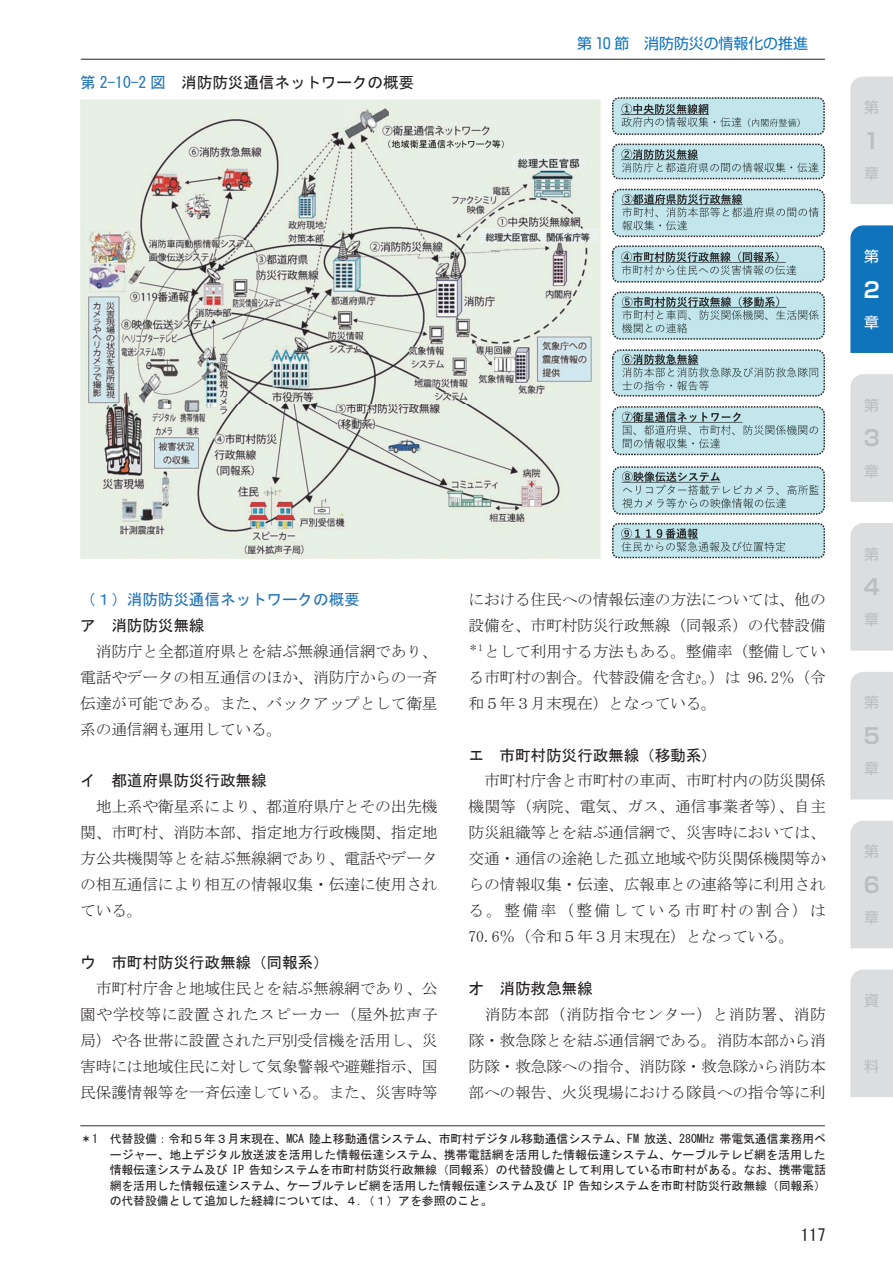
<style>
.page{position:relative;width:893px;height:1263px;background:#fff}
.page>*{position:absolute;margin:0;border:0;box-sizing:border-box;transform-origin:0 0}
.t1{font:700 21.3px "Shin Go Pr 6 N De";color:#bcbdc0}
.t2{font:700 21.3px "Shin Go Pr 6 N De";color:#fff}
.t3{font:16.5px "MS Gothic";color:#231f20}
.t4{font:15.75px/26px "MS Mincho";letter-spacing:-.015em;color:#231f20;text-align:justify}
.t5{font:15.75px "MS Gothic";letter-spacing:-.015em;color:#231f20}
.t6{font:15.75px "MS Gothic";letter-spacing:-.015em;color:#2273b7}
.t7{font:14.85px "Shin Go Pr 6 N";color:#1074bc}
.t8{font:14.85px "Shin Go Pr 6 N";color:#bcbdc0}
.t9{font:14.85px "Shin Go Pr 6 N";color:#fff}
.t10{font:12px/15.6px "MS Gothic";letter-spacing:-.015em;color:#231f20;text-align:justify}
.s1{color:#2273b7}
</style>
<div class="page">
<hr style="left:81px;top:59px;width:744px;height:1px;background:#231f20">
<img style="left:81px;top:97px;width:743px;height:461px">
<hr style="left:80px;top:1125px;width:745px;height:1px;background:#332e30">
<div style="left:850px;top:77px;width:43px;height:127px;background:#dcdddf"></div>
<div style="left:850px;top:374px;width:43px;height:128px;background:#dcdddf"></div>
<div style="left:850px;top:523px;width:43px;height:128px;background:#dcdddf"></div>
<div style="left:850px;top:672px;width:43px;height:127px;background:#dcdddf"></div>
<div style="left:850px;top:821px;width:43px;height:127px;background:#dcdddf"></div>
<div style="left:850px;top:225px;width:43px;height:128px;background:#1074bc"></div>
<div style="left:850px;top:969px;width:43px;height:128px;background:#dcdddf"></div>
<p class="t5" style="left:80px;top:75px;width:335px"><span class="s1">第 2-10-2 図</span> 消防防災通信ネットワークの概要</p>
<p class="t7" style="left:577px;top:31px;width:232px">第 10 節　消防防災の情報化の推進</p>
<p class="t4" style="left:468px;top:586px;width:359px">における住民への情報伝達の方法については、他の設備を、市町村防災行政無線（同報系）の代替設備<sup>＊1</sup>として利用する方法もある。整備率（整備している市町村の割合。代替設備を含む。）は 96.2％（令和５年３月末現在）となっている。</p>
<p class="t5" style="left:468px;top:747px;width:250px">エ 市町村防災行政無線（移動系）</p>
<p class="t4" style="left:468px;top:768px;width:359px;text-indent:16px">市町村庁舎と市町村の車両、市町村内の防災関係機関等（病院、電気、ガス、通信事業者等）、自主防災組織等とを結ぶ通信網で、災害時においては、交通・通信の途絶した孤立地域や防災関係機関等からの情報収集・伝達、広報車との連絡等に利用される。整備率（整備している市町村の割合）は70.6％（令和５年３月末現在）となっている。</p>
<p class="t5" style="left:468px;top:981px;width:126px">オ 消防救急無線</p>
<p class="t4" style="left:468px;top:1001px;width:359px;text-indent:16px">消防本部（消防指令センター）と消防署、消防隊・救急隊とを結ぶ通信網である。消防本部から消防隊・救急隊への指令、消防隊・救急隊から消防本部への報告、火災現場における隊員への指令等に利</p>
<p class="t10" style="left:110px;top:1131px;width:718px;text-indent:-29px">＊1 代替設備：令和５年３月末現在、MCA 陸上移動通信システム、市町村デジタル移動通信システム、FM 放送、280MHz 帯電気通信業務用ページャー、地上デジタル放送波を活用した情報伝達システム、携帯電話網を活用した情報伝達システム、ケーブルテレビ網を活用した情報伝達システム及び IP 告知システムを市町村防災行政無線（同報系）の代替設備として利用している市町村がある。なお、携帯電話網を活用した情報伝達システム、ケーブルテレビ網を活用した情報伝達システム及び IP 告知システムを市町村防災行政無線（同報系）の代替設備として追加した経緯については、４.（１）アを参照のこと。</p>
<p class="t6" style="left:80px;top:591px;width:281px">（１）消防防災通信ネットワークの概要</p>
<p class="t5" style="left:80px;top:617px;width:126px">ア 消防防災無線</p>
<p class="t4" style="left:80px;top:638px;width:359px;text-indent:16px">消防庁と全都道府県とを結ぶ無線通信網であり、電話やデータの相互通信のほか、消防庁からの一斉伝達が可能である。また、バックアップとして衛星系の通信網も運用している。</p>
<p class="t5" style="left:80px;top:773px;width:188px">イ 都道府県防災行政無線</p>
<p class="t4" style="left:80px;top:794px;width:359px;text-indent:16px">地上系や衛星系により、都道府県庁とその出先機関、市町村、消防本部、指定地方行政機関、指定地方公共機関等とを結ぶ無線網であり、電話やデータの相互通信により相互の情報収集・伝達に使用されている。</p>
<p class="t5" style="left:80px;top:955px;width:250px">ウ 市町村防災行政無線（同報系）</p>
<p class="t4" style="left:80px;top:975px;width:359px;text-indent:16px">市町村庁舎と地域住民とを結ぶ無線網であり、公園や学校等に設置されたスピーカー（屋外拡声子局）や各世帯に設置された戸別受信機を活用し、災害時には地域住民に対して気象警報や避難指示、国民保護情報等を一斉伝達している。また、災害時等</p>
<p class="t3" style="left:801px;top:1227px;width:26px">117</p>
<p class="t8" style="left:864px;top:95px;width:16px">第</p>
<h1 class="t1" style="left:861px;top:123px;width:14px">１</h1>
<p class="t8" style="left:864px;top:161px;width:16px">章</p>
<p class="t9" style="left:864px;top:244px;width:16px">第</p>
<h1 class="t2" style="left:861px;top:272px;width:19px">２</h1>
<p class="t9" style="left:864px;top:310px;width:16px">章</p>
<p class="t8" style="left:864px;top:393px;width:16px">第</p>
<h1 class="t1" style="left:861px;top:421px;width:19px">３</h1>
<p class="t8" style="left:864px;top:459px;width:16px">章</p>
<p class="t8" style="left:864px;top:542px;width:16px">第</p>
<h1 class="t1" style="left:861px;top:570px;width:20px">４</h1>
<p class="t8" style="left:864px;top:608px;width:16px">章</p>
<p class="t8" style="left:864px;top:690px;width:16px">第</p>
<h1 class="t1" style="left:861px;top:718px;width:19px">５</h1>
<p class="t8" style="left:864px;top:756px;width:16px">章</p>
<p class="t8" style="left:864px;top:839px;width:16px">第</p>
<h1 class="t1" style="left:861px;top:867px;width:19px">６</h1>
<p class="t8" style="left:864px;top:905px;width:16px">章</p>
<p class="t8" style="left:864px;top:988px;width:16px">資</p>
<p class="t8" style="left:864px;top:1054px;width:16px">料</p>
</div>
